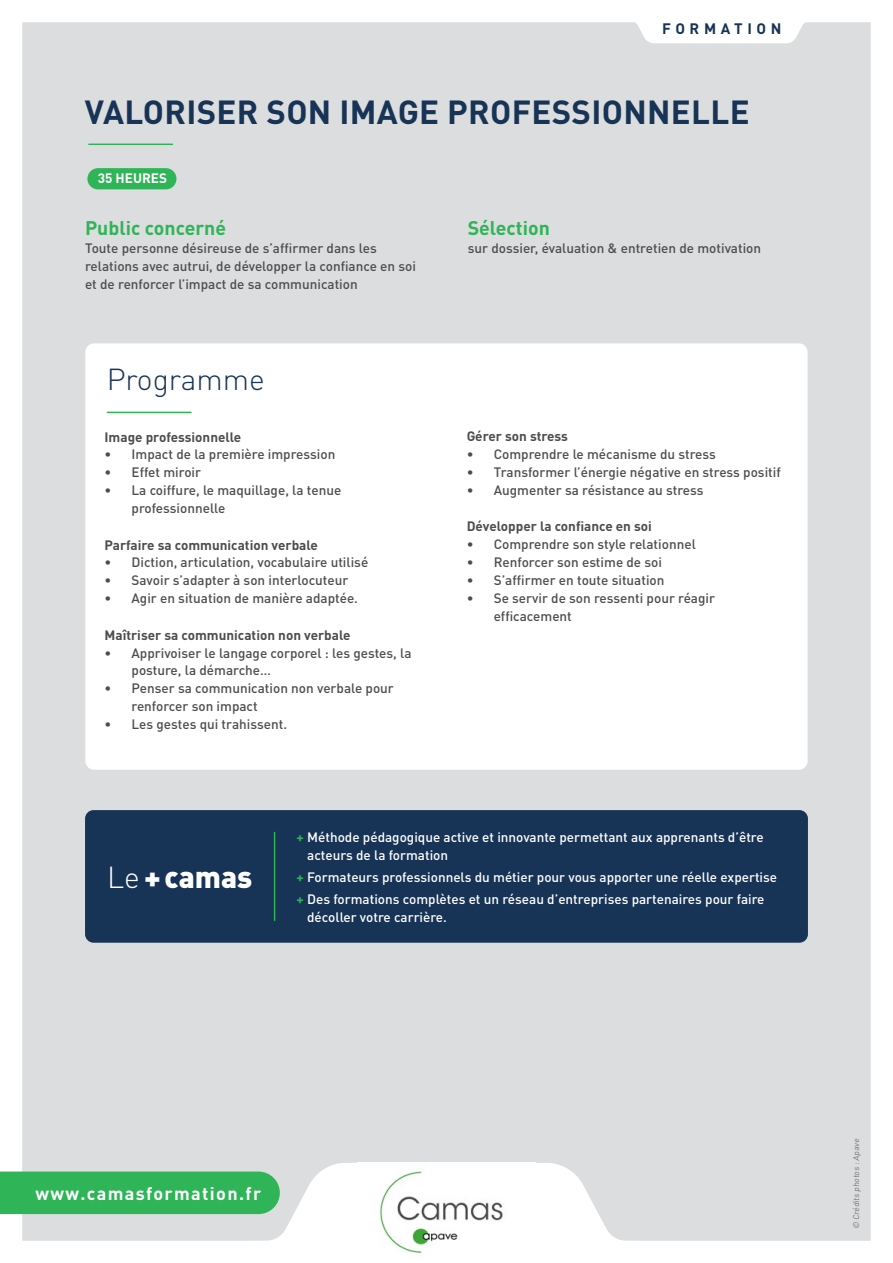
<style>
.page{position:relative;width:893px;height:1263px;background:#fff}
.page>*{position:absolute;margin:0;border:0;box-sizing:border-box;transform-origin:0 0}
.t1{font:700 33px "DIN Pro";letter-spacing:.01em;color:#173355}
.t2{font:300 30px "DIN Pro";color:#173355}
.t3{font:900 30px "DIN Pro";color:#fff}
.t4{font:700 19.5px "DIN Pro";color:#2fb457}
.t5{font:700 18px "DIN Pro";letter-spacing:.075em;color:#fff}
.t6{font:700 15px "DIN Pro";letter-spacing:.31em;color:#173355}
.t7{font:500 13.5px/18px "DIN Pro";color:#4d4d4f}
.t8{font:500 13.5px/18px "DIN Pro";color:#fff}
.t9{font:700 13.5px "DIN Pro";color:#4d4d4f}
.t10{font:700 13.5px "DIN Pro";color:#fff}
.t11{font:8.25px "DIN Pro";color:#58595b}
.s1{font-weight:300}
.s2{font-weight:700;color:#2fb457}
</style>
<div class="page">
<div style="left:22px;top:22px;width:849px;height:1219px;background:#dcddde"></div>
<hr style="left:89px;top:144px;width:83px;height:1px;background:#2fb457">
<svg style="left:629px;top:22px;width:182px;height:21px"></svg>
<svg style="left:0;top:1163px;width:639px;height:78px"></svg>
<img style="left:357px;top:1163px;width:179px;height:91px">
<div style="left:87px;top:168px;width:89px;height:21px;background:#2fb457;border-radius:11px"></div>
<div style="left:85px;top:343px;width:723px;height:427px;background:#fff;border-radius:9px"></div>
<hr style="left:107px;top:412px;width:84px;height:1px;background:#2fb457">
<div style="left:85px;top:810px;width:723px;height:133px;background:#173355;border-radius:9px"></div>
<hr style="left:274px;top:832px;width:1px;height:88px;background:#2fb457">
<p class="t6" style="left:662px;top:18px;width:121px">FORMATION</p>
<h1 class="t1" style="left:85px;top:90px;width:667px">VALORISER SON IMAGE PROFESSIONNELLE</h1>
<p class="t10" style="left:98px;top:169px;width:71px">35 HEURES</p>
<h3 class="t4" style="left:85px;top:215px;width:143px">Public concerné</h3>
<p class="t7" style="left:85px;top:239px;width:332px">Toute personne désireuse de s’affirmer dans les relations avec autrui, de développer la confiance en soi et de renforcer l’impact de sa communication</p>
<h2 class="t2" style="left:107px;top:356px;width:160px">Programme</h2>
<p class="t9" style="left:105px;top:427px;width:138px">Image professionnelle</p>
<p class="t7" style="left:105px;top:445px;width:232px">• Impact de la première impression</p>
<p class="t7" style="left:105px;top:463px;width:98px">• Effet miroir</p>
<p class="t7" style="left:132px;top:481px;width:211px;text-indent:-27px">• La coiffure, le maquillage, la tenue professionnelle</p>
<p class="t9" style="left:105px;top:535px;width:215px">Parfaire sa communication verbale</p>
<p class="t7" style="left:105px;top:553px;width:265px">• Diction, articulation, vocabulaire utilisé</p>
<p class="t7" style="left:105px;top:571px;width:245px">• Savoir s’adapter à son interlocuteur</p>
<p class="t7" style="left:105px;top:589px;width:255px">• Agir en situation de manière adaptée.</p>
<p class="t9" style="left:105px;top:625px;width:247px">Maîtriser sa communication non verbale</p>
<p class="t7" style="left:132px;top:643px;width:281px;text-indent:-27px">• Apprivoiser le langage corporel : les gestes, la posture, la démarche…</p>
<p class="t7" style="left:132px;top:679px;width:264px;text-indent:-27px">• Penser sa communication non verbale pour renforcer son impact</p>
<p class="t7" style="left:105px;top:715px;width:184px">• Les gestes qui trahissent.</p>
<h3 class="t4" style="left:468px;top:215px;width:84px">Sélection</h3>
<p class="t7" style="left:468px;top:239px;width:295px">sur dossier, évaluation &amp; entretien de motivation</p>
<p class="t9" style="left:467px;top:427px;width:103px">Gérer son stress</p>
<p class="t7" style="left:467px;top:445px;width:251px">• Comprendre le mécanisme du stress</p>
<p class="t7" style="left:467px;top:463px;width:316px">• Transformer l’énergie négative en stress positif</p>
<p class="t7" style="left:467px;top:481px;width:238px">• Augmenter sa résistance au stress</p>
<p class="t9" style="left:467px;top:517px;width:187px">Développer la confiance en soi</p>
<p class="t7" style="left:467px;top:535px;width:231px">• Comprendre son style relationnel</p>
<p class="t7" style="left:467px;top:553px;width:197px">• Renforcer son estime de soi</p>
<p class="t7" style="left:467px;top:571px;width:199px">• S’affirmer en toute situation</p>
<p class="t7" style="left:494px;top:589px;width:223px;text-indent:-27px">• Se servir de son ressenti pour réagir efficacement</p>
<h2 class="t3" style="left:107px;top:857px;width:147px"><span class="s1">Le</span> + camas</h2>
<p class="t8" style="left:307px;top:827px;width:458px;text-indent:-11px"><span class="s2">+</span> Méthode pédagogique active et innovante permettant aux apprenants d’être acteurs de la formation</p>
<p class="t8" style="left:297px;top:866px;width:482px;line-height:22.2px"><span class="s2">+</span> Formateurs professionnels du métier pour vous apporter une réelle expertise <span class="s2">+</span> Des formations complètes et un réseau d’entreprises partenaires pour faire</p>
<p class="t8" style="left:307px;top:908px;width:141px">décoller votre carrière.</p>
<h3 class="t5" style="left:35px;top:1181px;width:227px">www.camasformation.fr</h3>
<p class="t11" style="left:850px;top:1229px;width:94px;rotate:-90deg">© Crédits photos : Apave</p>
</div>
